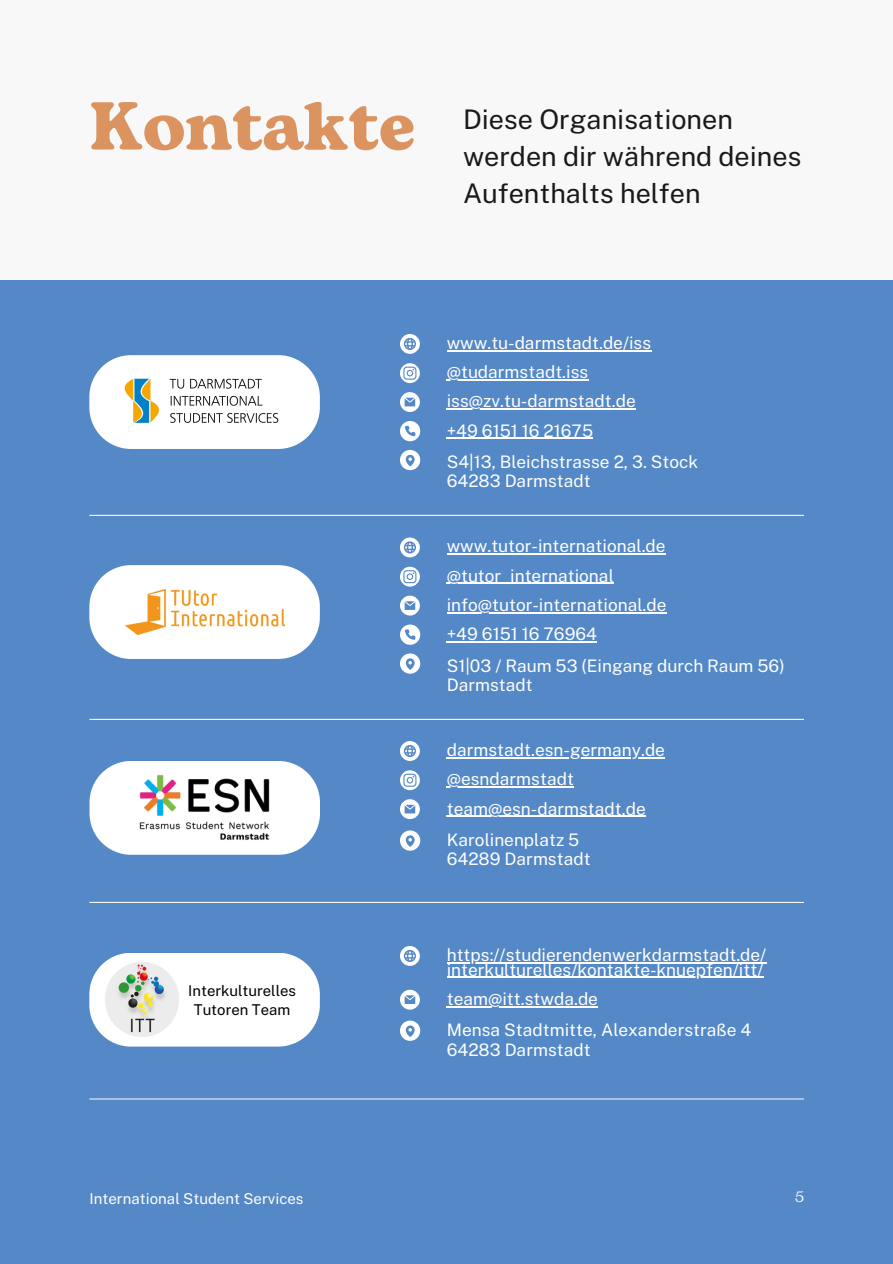
<style>
.page{position:relative;width:893px;height:1264px;background:#fff}
.page>*{position:absolute;margin:0;border:0;box-sizing:border-box;transform-origin:0 0}
.t1{font:700 67.5px "Bogart";color:#db935f}
.t2{font:27px/37.2px "Public Sans";color:#191919}
.t3{font:17.25px/29.2px "Public Sans";color:#fff}
.t4{font:15px "Public Sans";color:#fff}
.t5{font:15px "Bogart";color:#f8f8f8}
.t6{font:14.85px/19.2px "Public Sans";color:#000;text-align:center}
</style>
<div class="page">
<div style="left:0;top:0;width:892px;height:1263px;background:#5488c6"></div>
<hr style="left:89px;top:515px;width:715px;height:1px;background:#f8f8f8">
<hr style="left:89px;top:718px;width:715px;height:2px;background:#f8f8f8">
<hr style="left:89px;top:901px;width:715px;height:2px;background:#f8f8f8">
<hr style="left:89px;top:1098px;width:715px;height:1px;background:#f8f8f8">
<div style="left:0;top:0;width:892px;height:280px;background:#f8f8f8"></div>
<svg style="left:89px;top:565px;width:231px;height:94px;background:#ecf1f8"></svg>
<img style="left:125px;top:589px;width:159px;height:45px">
<svg style="left:89px;top:355px;width:231px;height:94px;background:#e3ebf5"></svg>
<img style="left:116px;top:368px;width:180px;height:67px">
<svg style="left:89px;top:761px;width:231px;height:93px;background:#e5edf6"></svg>
<img style="left:133px;top:767px;width:144px;height:80px">
<svg style="left:89px;top:953px;width:231px;height:93px;background:#eff4f9"></svg>
<img style="left:105px;top:963px;width:73px;height:73px">
<svg style="left:400px;top:334px;width:20px;height:20px"></svg>
<svg style="left:400px;top:421px;width:20px;height:20px"></svg>
<svg style="left:400px;top:450px;width:20px;height:20px"></svg>
<svg style="left:400px;top:392px;width:20px;height:20px"></svg>
<svg style="left:400px;top:363px;width:20px;height:20px"></svg>
<svg style="left:400px;top:537px;width:20px;height:20px"></svg>
<svg style="left:400px;top:624px;width:20px;height:20px"></svg>
<svg style="left:400px;top:653px;width:20px;height:20px"></svg>
<svg style="left:400px;top:595px;width:20px;height:20px"></svg>
<svg style="left:400px;top:566px;width:20px;height:20px"></svg>
<svg style="left:400px;top:741px;width:20px;height:20px"></svg>
<svg style="left:400px;top:830px;width:20px;height:20px"></svg>
<svg style="left:400px;top:799px;width:20px;height:20px"></svg>
<svg style="left:400px;top:770px;width:20px;height:20px"></svg>
<svg style="left:400px;top:946px;width:20px;height:19px"></svg>
<svg style="left:400px;top:1020px;width:20px;height:20px"></svg>
<svg style="left:400px;top:989px;width:20px;height:20px"></svg>
<hr style="left:446px;top:350px;width:205px;height:1px;background:#fff">
<hr style="left:461px;top:379px;width:127px;height:1px;background:#fff">
<hr style="left:446px;top:408px;width:189px;height:2px;background:#fff">
<hr style="left:446px;top:438px;width:147px;height:1px;background:#fff">
<hr style="left:446px;top:553px;width:219px;height:1px;background:#fff">
<hr style="left:461px;top:583px;width:152px;height:1px;background:#fff">
<hr style="left:446px;top:612px;width:220px;height:1px;background:#fff">
<hr style="left:446px;top:641px;width:151px;height:1px;background:#fff">
<hr style="left:446px;top:757px;width:219px;height:1px;background:#fff">
<hr style="left:446px;top:786px;width:128px;height:1px;background:#fff">
<hr style="left:446px;top:815px;width:199px;height:1px;background:#fff">
<hr style="left:446px;top:962px;width:320px;height:1px;background:#fff">
<hr style="left:446px;top:976px;width:317px;height:1px;background:#fff">
<hr style="left:446px;top:1006px;width:152px;height:1px;background:#fff">
<h1 class="t1" style="left:89px;top:78px;width:327px">Kontakte</h1>
<h2 class="t2" style="left:463px;top:100px;width:340px">Diese Organisationen werden dir während deines<br>Aufenthalts helfen</h2>
<p class="t3" style="left:446px;top:328px;width:206px">www.tu-darmstadt.de/iss @tudarmstadt.iss iss@zv.tu-darmstadt.de +49 6151 16 21675</p>
<p class="t3" style="left:446px;top:452px;width:253px;line-height:19.2px">S4|13, Bleichstrasse 2, 3. Stock<br>64283 Darmstadt</p>
<p class="t3" style="left:446px;top:531px;width:221px">www.tutor-international.de @tutor_international info@tutor-international.de +49 6151 16 76964</p>
<p class="t3" style="left:446px;top:656px;width:339px;line-height:19.2px">S1|03 / Raum 53 (Eingang durch Raum 56)<br>Darmstadt</p>
<p class="t6" style="left:188px;top:981px;width:109px">Interkulturelles<br>Tutoren Team</p>
<p class="t4" style="left:89px;top:1189px;width:215px">International Student Services</p>
<p class="t3" style="left:446px;top:735px;width:220px">darmstadt.esn-germany.de @esndarmstadt team@esn-darmstadt.de</p>
<p class="t3" style="left:446px;top:830px;width:145px;line-height:19.2px">Karolinenplatz 5<br>64289 Darmstadt</p>
<p class="t3" style="left:446px;top:947px;width:321px;line-height:14.7px">https://studierendenwerkdarmstadt.de/ interkulturelles/kontakte-knuepfen/itt/</p>
<p class="t3" style="left:446px;top:982px;width:306px;line-height:31.5px">team@itt.stwda.de<br>Mensa Stadtmitte, Alexanderstraße 4</p>
<p class="t3" style="left:446px;top:1034px;width:145px">64283 Darmstadt</p>
<p class="t5" style="left:794px;top:1185px;width:11px">5</p>
</div>
